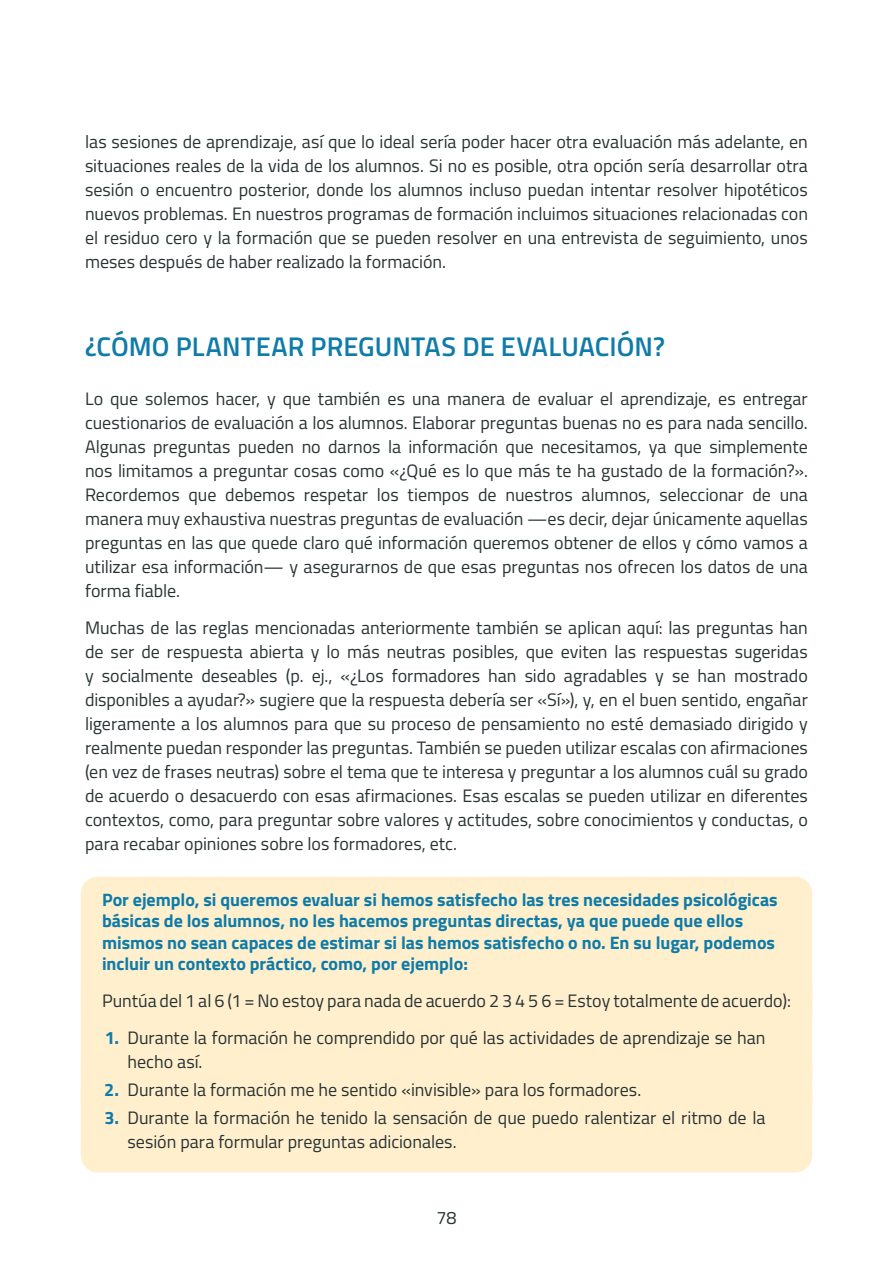
<style>
.page{position:relative;width:893px;height:1263px;background:#fff}
.page>*{position:absolute;margin:0;border:0;box-sizing:border-box;transform-origin:0 0}
.t1{font:600 27px "Titillium Web";letter-spacing:.005em;color:#0f7ba9}
.t2{font:18px/24px "Titillium Web";letter-spacing:-.005em;color:#293333;text-align:justify}
.t3{font:700 18px/21.6px "Titillium Web";color:#0f7ba9}
.s1{font-weight:700;color:#0f7ba9}
</style>
<div class="page">
<div style="left:81px;top:877px;width:731px;height:110px;background:#ffefcd"></div>
<div style="left:81px;top:974px;width:731px;height:57px;background:#ffefcd;border-radius:17px"></div>
<div style="left:81px;top:1018px;width:731px;height:45px;background:#ffefcd"></div>
<div style="left:81px;top:1063px;width:731px;height:28px;background:#ffefcd"></div>
<div style="left:81px;top:1091px;width:731px;height:81px;background:#ffefcd"></div>
<p class="t2" style="left:85px;top:129px;width:724px">las sesiones de aprendizaje, así que lo ideal sería poder hacer otra evaluación más adelante, en situaciones reales de la vida de los alumnos. Si no es posible, otra opción sería desarrollar otra sesión o encuentro posterior, donde los alumnos incluso puedan intentar resolver hipotéticos nuevos problemas. En nuestros programas de formación incluimos situaciones relacionadas con el residuo cero y la formación que se pueden resolver en una entrevista de seguimiento, unos meses después de haber realizado la formación.</p>
<h1 class="t1" style="left:85px;top:326px;width:581px">¿CÓMO PLANTEAR PREGUNTAS DE EVALUACIÓN?</h1>
<p class="t2" style="left:85px;top:386px;width:724px">Lo que solemos hacer, y que también es una manera de evaluar el aprendizaje, es entregar cuestionarios de evaluación a los alumnos. Elaborar preguntas buenas no es para nada sencillo.<br>Algunas preguntas pueden no darnos la información que necesitamos, ya que simplemente nos limitamos a preguntar cosas como «¿Qué es lo que más te ha gustado de la formación?».<br>Recordemos que debemos respetar los tiempos de nuestros alumnos, seleccionar de una manera muy exhaustiva nuestras preguntas de evaluación —es decir, dejar únicamente aquellas preguntas en las que quede claro qué información queremos obtener de ellos y cómo vamos a utilizar esa información— y asegurarnos de que esas preguntas nos ofrecen los datos de una forma fiable.</p>
<p class="t2" style="left:85px;top:615px;width:724px">Muchas de las reglas mencionadas anteriormente también se aplican aquí: las preguntas han de ser de respuesta abierta y lo más neutras posibles, que eviten las respuestas sugeridas y socialmente deseables (p. ej., «¿Los formadores han sido agradables y se han mostrado disponibles a ayudar?» sugiere que la respuesta debería ser «Sí»), y, en el buen sentido, engañar ligeramente a los alumnos para que su proceso de pensamiento no esté demasiado dirigido y realmente puedan responder las preguntas. También se pueden utilizar escalas con afirmaciones (en vez de frases neutras) sobre el tema que te interesa y preguntar a los alumnos cuál su grado de acuerdo o desacuerdo con esas afirmaciones. Esas escalas se pueden utilizar en diferentes contextos, como, para preguntar sobre valores y actitudes, sobre conocimientos y conductas, o para recabar opiniones sobre los formadores, etc.</p>
<p class="t3" style="left:102px;top:887px;width:677px">Por ejemplo, si queremos evaluar si hemos satisfecho las tres necesidades psicológicas básicas de los alumnos, no les hacemos preguntas directas, ya que puede que ellos mismos no sean capaces de estimar si las hemos satisfecho o no. En su lugar, podemos incluir un contexto práctico, como, por ejemplo:</p>
<p class="t2" style="left:102px;top:988px;width:690px">Puntúa del 1 al 6 (1 = No estoy para nada de acuerdo 2 3 4 5 6 = Estoy totalmente de acuerdo):</p>
<p class="t2" style="left:128px;top:1025px;width:639px;text-indent:-23px"><span class="s1">1.</span> Durante la formación he comprendido por qué las actividades de aprendizaje se han hecho así.</p>
<p class="t2" style="left:104px;top:1077px;width:538px"><span class="s1">2.</span> Durante la formación me he sentido «invisible» para los formadores.</p>
<p class="t2" style="left:128px;top:1105px;width:639px;text-indent:-23px"><span class="s1">3.</span> Durante la formación he tenido la sensación de que puedo ralentizar el ritmo de la sesión para formular preguntas adicionales.</p>
<p class="t2" style="left:436px;top:1205px;width:22px">78</p>
</div>
